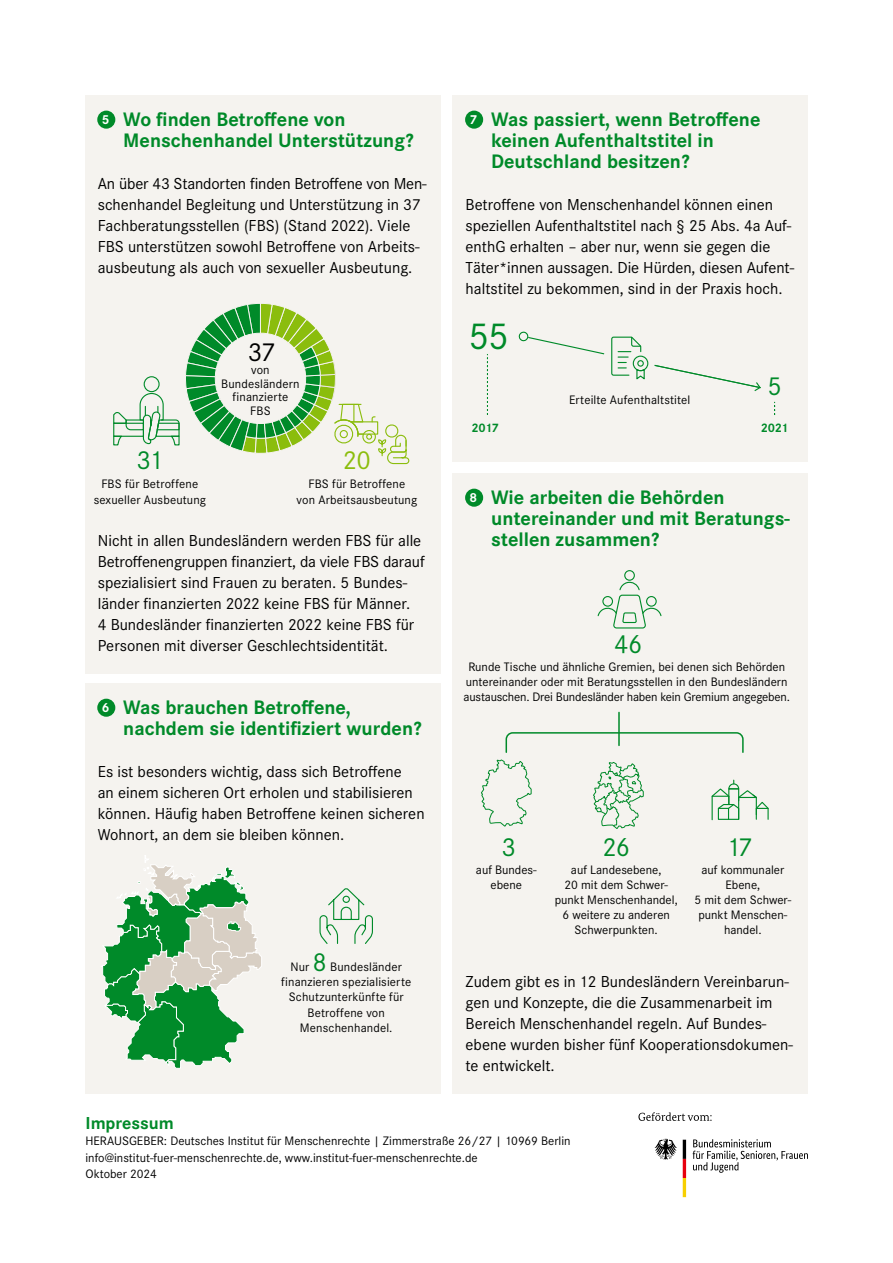
<style>
.page{position:relative;width:893px;height:1263px;background:#fff}
.page>*{position:absolute;margin:0;border:0;box-sizing:border-box;transform-origin:0 0}
.t1{font:39px "Corporate S";color:#008a29}
.t2{font:27px "Corporate S";letter-spacing:-.055em;color:#008a29}
.t3{font:27px "Corporate S";color:#000}
.t4{font:27px "Corporate S";color:#8bbd0d}
.t5{font:700 20.25px/21px "Corporate S";color:#008a29}
.t6{font:700 18px "Corporate S";color:#008a29}
.t7{font:16.5px/21px "Corporate S";color:#000}
.t8{font:700 13.5px "Corporate S";color:#fff}
.t9{font:12.75px/15px "Corporate S";color:#000;text-align:center}
.t10{font:700 12.75px "Corporate S";letter-spacing:-.04em;color:#008a29}
.s1{font-size:27px;color:#008a29}
</style>
<div class="page">
<div style="left:85px;top:95px;width:355px;height:76px;background:#f5f3ef"></div>
<div style="left:85px;top:147px;width:355px;height:148px;background:#f5f3ef"></div>
<div style="left:85px;top:504px;width:355px;height:169px;background:#f5f3ef"></div>
<div style="left:85px;top:683px;width:355px;height:76px;background:#f5f3ef"></div>
<div style="left:85px;top:735px;width:355px;height:127px;background:#f5f3ef"></div>
<div style="left:453px;top:95px;width:355px;height:97px;background:#f5f3ef"></div>
<div style="left:453px;top:168px;width:355px;height:148px;background:#f5f3ef"></div>
<div style="left:453px;top:473px;width:355px;height:97px;background:#f5f3ef"></div>
<div style="left:453px;top:945px;width:355px;height:148px;background:#f5f3ef"></div>
<div style="left:97px;top:111px;width:18px;height:18px;background:#008a29;border-radius:50%"></div>
<div style="left:85px;top:288px;width:355px;height:219px;background:#f5f3ef"></div>
<svg style="left:113px;top:303px;width:297px;height:162px"></svg>
<div style="left:97px;top:699px;width:18px;height:18px;background:#008a29;border-radius:50%"></div>
<div style="left:85px;top:856px;width:355px;height:238px;background:#f5f3ef"></div>
<svg style="left:319px;top:888px;width:54px;height:56px"></svg>
<svg style="left:101px;top:856px;width:161px;height:212px"></svg>
<div style="left:465px;top:111px;width:18px;height:18px;background:#008a29;border-radius:50%"></div>
<div style="left:453px;top:308px;width:355px;height:154px;background:#f5f3ef"></div>
<svg style="left:654px;top:364px;width:107px;height:27px"></svg>
<svg style="left:518px;top:331px;width:87px;height:24px"></svg>
<svg style="left:611px;top:336px;width:34px;height:44px"></svg>
<div style="left:633px;top:356px;width:15px;height:15px;border:1px solid #008a29;border-radius:50%"></div>
<div style="left:637px;top:360px;width:7px;height:7px;border:1px solid #008a29;border-radius:50%"></div>
<svg style="left:487px;top:354px;width:1px;height:61px"></svg>
<div style="left:465px;top:489px;width:18px;height:18px;background:#008a29;border-radius:50%"></div>
<div style="left:454px;top:567px;width:351px;height:387px;background:#f5f3ef"></div>
<div style="left:624px;top:570px;width:11px;height:11px;border:1px solid #008a29;border-radius:50%"></div>
<svg style="left:597px;top:581px;width:65px;height:48px"></svg>
<hr style="left:618px;top:712px;width:2px;height:33px;background:#008a29">
<svg style="left:481px;top:731px;width:288px;height:98px"></svg>
<svg style="left:693px;top:1139px;width:115px;height:34px"></svg>
<svg style="left:655px;top:1139px;width:22px;height:20px"></svg>
<svg style="left:683px;top:1140px;width:3px;height:57px"></svg>
<svg style="left:638px;top:1112px;width:74px;height:9px"></svg>
<p class="t5" style="left:123px;top:108px;width:292px">Wo finden Betroffene von<br>Menschenhandel Unterstützung?</p>
<p class="t7" style="left:98px;top:172px;width:330px">An über 43 Standorten finden Betroffene von Men&shy;schenhandel Begleitung und Unterstützung in 37<br>Fachberatungsstellen (FBS) (Stand 2022). Viele FBS unterstützen sowohl Betroffene von Arbeits&shy;ausbeutung als auch von sexueller Ausbeutung.</p>
<p class="t8" style="left:102px;top:110px;width:9px">5</p>
<h2 class="t3" style="left:248px;top:334px;width:29px">37</h2>
<h2 class="t2" style="left:137px;top:442px;width:28px">31</h2>
<p class="t9" style="left:94px;top:476px;width:114px">FBS für Betroffene sexueller Ausbeutung</p>
<p class="t9" style="left:221px;top:363px;width:80px;line-height:13.5px">von<br>Bundesländern finanzierte<br>FBS</p>
<h2 class="t4" style="left:343px;top:442px;width:30px">20</h2>
<p class="t9" style="left:297px;top:476px;width:122px">FBS für Betroffene<br>von Arbeitsausbeutung</p>
<p class="t7" style="left:98px;top:529px;width:328px">Nicht in allen Bundesländern werden FBS für alle Betroffenengruppen finanziert, da viele FBS darauf spezialisiert sind Frauen zu beraten. 5 Bundes&shy;länder finanzierten 2022 keine FBS für Männer.<br>4 Bundesländer finanzierten 2022 keine FBS für Personen mit diverser Geschlechtsidentität.</p>
<p class="t5" style="left:123px;top:696px;width:300px">Was brauchen Betroffene, nachdem sie identifiziert wurden?</p>
<p class="t7" style="left:98px;top:760px;width:328px">Es ist besonders wichtig, dass sich Betroffene<br>an einem sicheren Ort erholen und stabilisieren können. Häufig haben Betroffene keinen sicheren Wohnort, an dem sie bleiben können.</p>
<p class="t8" style="left:102px;top:698px;width:9px">6</p>
<p class="t9" style="left:281px;top:958px;width:132px">Nur <span class="s1">8</span> Bundesländer finanzieren spezialisierte<br>Schutzunterkünfte für<br>Betroffene von<br>Menschenhandel.</p>
<p class="t5" style="left:491px;top:108px;width:271px">Was passiert, wenn Betroffene keinen Aufenthaltstitel in<br>Deutschland besitzen?</p>
<p class="t7" style="left:466px;top:193px;width:330px">Betroffene von Menschenhandel können einen speziellen Aufenthaltstitel nach § 25 Abs. 4a Auf&shy;enthG erhalten – aber nur, wenn sie gegen die Täter*innen aussagen. Die Hürden, diesen Aufent&shy;haltstitel zu bekommen, sind in der Praxis hoch.</p>
<p class="t8" style="left:469px;top:110px;width:9px">7</p>
<h1 class="t1" style="left:468px;top:310px;width:42px">55</h1>
<p class="t9" style="left:569px;top:392px;width:123px">Erteilte Aufenthaltstitel</p>
<h2 class="t2" style="left:767px;top:368px;width:16px">5</h2>
<p class="t10" style="left:471px;top:419px;width:29px">2017</p>
<p class="t10" style="left:761px;top:419px;width:29px">2021</p>
<p class="t8" style="left:469px;top:488px;width:9px">8</p>
<p class="t5" style="left:491px;top:486px;width:300px">Wie arbeiten die Behörden untereinander und mit Beratungs&shy;stellen zusammen?</p>
<h2 class="t2" style="left:614px;top:626px;width:30px">46</h2>
<p class="t9" style="left:464px;top:659px;width:328px">Runde Tische und ähnliche Gremien, bei denen sich Behörden untereinander oder mit Beratungsstellen in den Bundesländern austauschen. Drei Bundesländer haben kein Gremium angegeben.</p>
<h2 class="t2" style="left:501px;top:830px;width:16px">3</h2>
<p class="t9" style="left:476px;top:862px;width:62px">auf Bundes&shy;ebene</p>
<h2 class="t2" style="left:602px;top:830px;width:29px">26</h2>
<p class="t9" style="left:555px;top:862px;width:124px">auf Landesebene,<br>20 mit dem Schwer&shy;punkt Menschenhandel,<br>6 weitere zu anderen<br>Schwerpunkten.</p>
<h2 class="t2" style="left:726px;top:830px;width:28px">17</h2>
<p class="t9" style="left:694px;top:862px;width:98px">auf kommunaler<br>Ebene,<br>5 mit dem Schwer&shy;punkt Menschen&shy;handel.</p>
<p class="t7" style="left:466px;top:970px;width:329px">Zudem gibt es in 12 Bundesländern Vereinbarun&shy;gen und Konzepte, die die Zusammenarbeit im Bereich Menschenhandel regeln. Auf Bundes&shy;ebene wurden bisher fünf Kooperationsdokumen&shy;te entwickelt.</p>
<p class="t6" style="left:86px;top:1110px;width:90px">Impressum</p>
<p class="t9" style="left:86px;top:1132px;width:487px;line-height:16.5px;text-align:left">HERAUSGEBER: Deutsches Institut für Menschenrechte | Zimmerstraße 26/27 | 10969 Berlin info@institut-fuer-menschenrechte.de, www.institut-fuer-menschenrechte.de<br>Oktober 2024</p>
</div>
